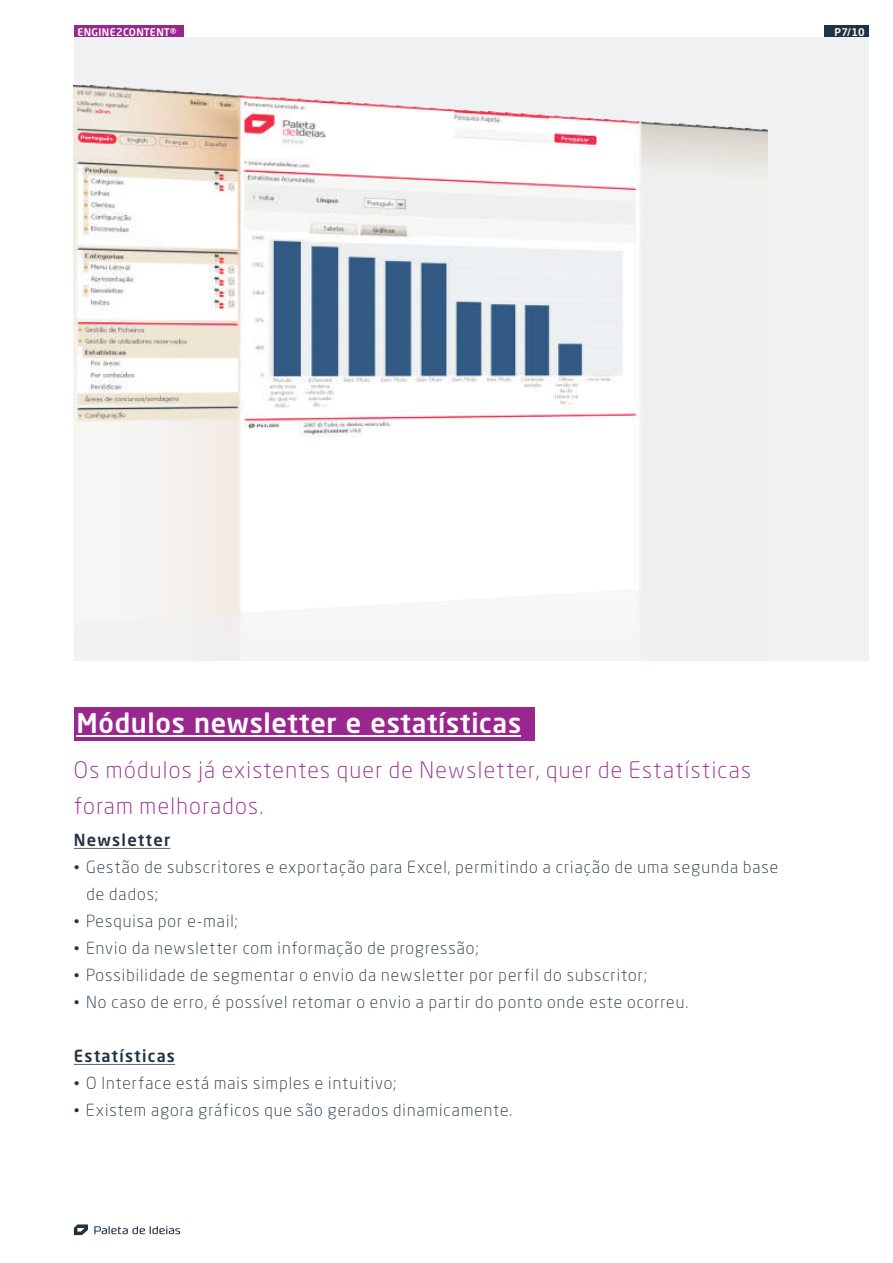
<style>
.page{position:relative;width:893px;height:1263px;background:#fff}
.page>*{position:absolute;margin:0;border:0;box-sizing:border-box;transform-origin:0 0}
.t1{font:27px "Neo Sans Std";letter-spacing:.025em;color:#fff}
.t2{font:300 22.5px/36px "Neo Sans Std";letter-spacing:.06em;color:#9a278d}
.t3{font:300 16.5px/27px "Neo Sans Std";letter-spacing:.065em;color:#213242}
.t4{font:16.5px "Neo Sans Std";letter-spacing:.075em;color:#213242}
.t5{font:10.5px "Neo Sans Std";letter-spacing:.03em;color:#fff}
.s1{font-family:"Arial";font-weight:400}
</style>
<div class="page">
<svg style="left:94px;top:1226px;width:86px;height:8px"></svg>
<svg style="left:74px;top:1224px;width:14px;height:11px"></svg>
<div style="left:74px;top:707px;width:461px;height:33px;background:#9a278d"></div>
<hr style="left:76px;top:735px;width:445px;height:1px;background:#fff">
<hr style="left:74px;top:848px;width:96px;height:1px;background:#213242">
<hr style="left:74px;top:1064px;width:101px;height:1px;background:#213242">
<div style="left:74px;top:25px;width:109px;height:12px;background:#9a278d"></div>
<div style="left:74px;top:37px;width:794px;height:624px;background:#f0f1f3"></div>
<img style="left:74px;top:86px;width:693px;height:528px">
<div style="left:824px;top:25px;width:44px;height:12px;background:#213242"></div>
<p class="t5" style="left:77px;top:28px;width:101px">ENGINE2CONTENT®</p>
<p class="t5" style="left:834px;top:28px;width:32px">P7/10</p>
<h1 class="t1" style="left:76px;top:712px;width:446px">Módulos newsletter e estatísticas</h1>
<h2 class="t2" style="left:74px;top:754px;width:679px">Os módulos já existentes quer de Newsletter, quer de Estatísticas foram melhorados.</h2>
<p class="t4" style="left:74px;top:834px;width:98px">Newsletter</p>
<p class="t3" style="left:86px;top:855px;width:693px;text-indent:-13px"><span class="s1">•</span> Gestão de subscritores e exportação para Excel, permitindo a criação de uma segunda base de dados;</p>
<p class="t3" style="left:74px;top:909px;width:166px"><span class="s1">•</span> Pesquisa por e-mail;</p>
<p class="t3" style="left:74px;top:936px;width:406px"><span class="s1">•</span> Envio da newsletter com informação de progressão;</p>
<p class="t3" style="left:74px;top:963px;width:575px"><span class="s1">•</span> Possibilidade de segmentar o envio da newsletter por perfil do subscritor;</p>
<p class="t3" style="left:74px;top:990px;width:616px"><span class="s1">•</span> No caso de erro, é possível retomar o envio a partir do ponto onde este ocorreu.</p>
<p class="t4" style="left:74px;top:1050px;width:103px">Estatísticas</p>
<p class="t3" style="left:74px;top:1071px;width:324px"><span class="s1">•</span> O Interface está mais simples e intuitivo;</p>
<p class="t3" style="left:74px;top:1098px;width:440px"><span class="s1">•</span> Existem agora gráficos que são gerados dinamicamente.</p>
</div>
